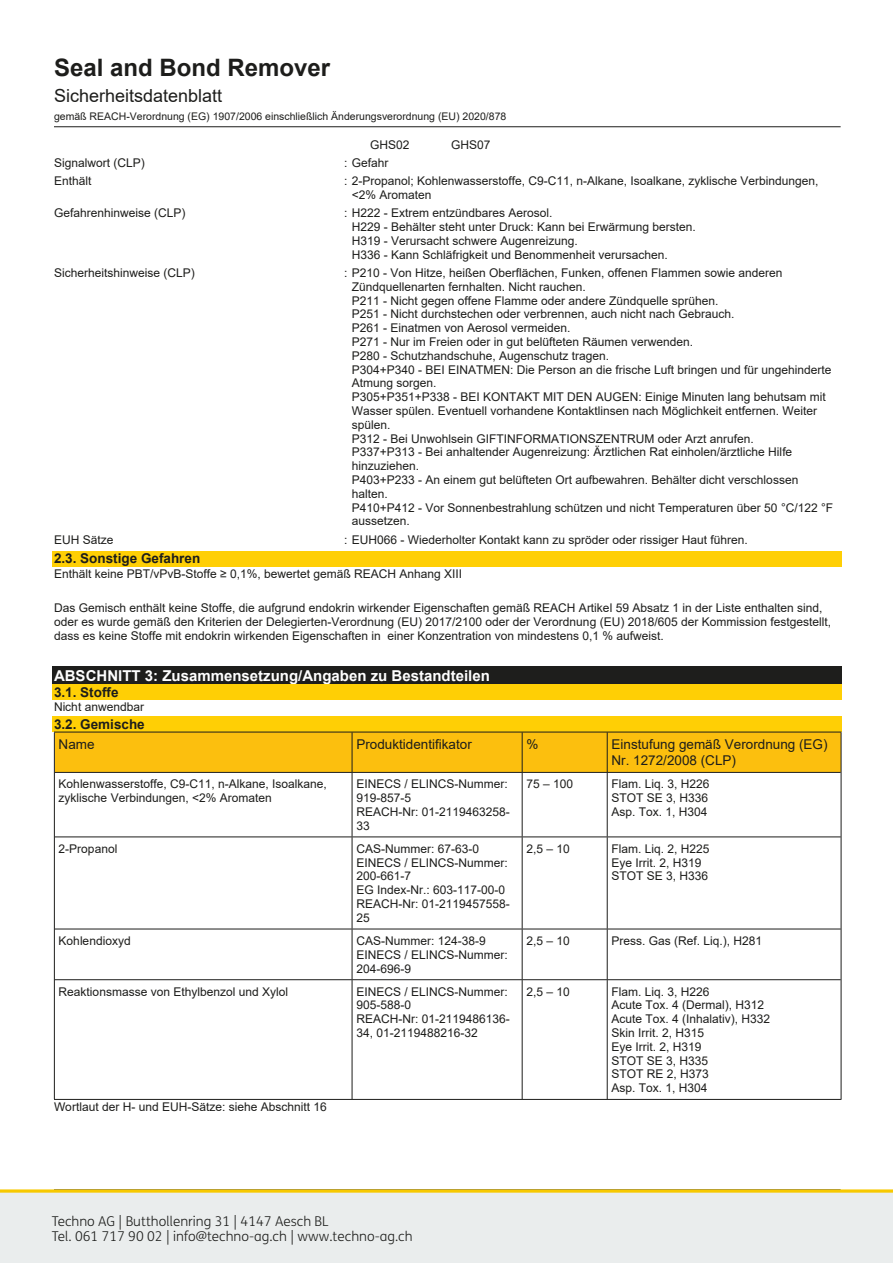
<style>
.page{position:relative;width:893px;height:1263px;background:#fff}
.page>*{position:absolute;margin:0;border:0;box-sizing:border-box;transform-origin:0 0}
.t1{font:700 24px "Arial";color:#1d1d1b}
.t2{font:18px "Arial";color:#1d1d1b}
.t3{font:700 15px "Arial";color:#fff}
.t4{font:300 13.5px/15px "FS Me";color:#1e1f1d}
.t5{font:13.5px/15.6px "Arial";color:#1d1d1b}
.t6{font:700 13.5px "Arial";color:#1d1d1b}
.t7{font:12px/13.8px "Arial";color:#1d1d1b}
.t8{font:10.5px "Arial";color:#1d1d1b}
.s1{color:#1e1e1c}
</style>
<div class="page">
<hr style="left:54px;top:126px;width:787px;height:1px;background:#1d1d1b">
<div style="left:52px;top:551px;width:789px;height:15px;background:#ffcf05"></div>
<div style="left:52px;top:667px;width:789px;height:17px;background:#1e1e1c"></div>
<div style="left:52px;top:684px;width:789px;height:16px;background:#ffcf05"></div>
<div style="left:52px;top:716px;width:789px;height:16px;background:#ffcf05"></div>
<div style="left:55px;top:732px;width:297px;height:40px;background:#fcbf0e"></div>
<div style="left:352px;top:732px;width:170px;height:40px;background:#fcbf0e"></div>
<div style="left:523px;top:732px;width:84px;height:40px;background:#fcbf0e"></div>
<div style="left:608px;top:732px;width:233px;height:40px;background:#fcbf0e"></div>
<hr style="left:54px;top:732px;width:1px;height:367px;background:#1d1d1b">
<hr style="left:352px;top:732px;width:1px;height:40px;background:#1d1d1b">
<hr style="left:352px;top:773px;width:1px;height:63px;background:#1d1d1b">
<hr style="left:352px;top:837px;width:1px;height:92px;background:#1d1d1b">
<hr style="left:352px;top:929px;width:1px;height:50px;background:#1d1d1b">
<hr style="left:352px;top:980px;width:1px;height:119px;background:#1d1d1b">
<hr style="left:522px;top:732px;width:1px;height:40px;background:#1d1d1b">
<hr style="left:522px;top:773px;width:1px;height:63px;background:#1d1d1b">
<hr style="left:522px;top:837px;width:1px;height:92px;background:#1d1d1b">
<hr style="left:522px;top:929px;width:1px;height:50px;background:#1d1d1b">
<hr style="left:522px;top:980px;width:1px;height:119px;background:#1d1d1b">
<hr style="left:607px;top:732px;width:1px;height:40px;background:#1d1d1b">
<hr style="left:607px;top:773px;width:1px;height:63px;background:#1d1d1b">
<hr style="left:607px;top:837px;width:1px;height:92px;background:#1d1d1b">
<hr style="left:607px;top:929px;width:1px;height:50px;background:#1d1d1b">
<hr style="left:607px;top:980px;width:1px;height:119px;background:#1d1d1b">
<hr style="left:841px;top:732px;width:1px;height:367px;background:#1d1d1b">
<hr style="left:54px;top:732px;width:787px;height:1px;background:#1d1d1b">
<hr style="left:55px;top:772px;width:786px;height:1px;background:#1d1d1b">
<hr style="left:55px;top:836px;width:786px;height:1px;background:#1d1d1b">
<hr style="left:55px;top:929px;width:786px;height:1px;background:#1d1d1b">
<hr style="left:55px;top:979px;width:786px;height:1px;background:#1d1d1b">
<hr style="left:54px;top:1099px;width:787px;height:1px;background:#1d1d1b">
<div style="left:0;top:1189px;width:893px;height:74px;background:#eaeded"></div>
<h1 class="t1" style="left:54px;top:50px;width:278px">Seal and Bond Remover</h1>
<h2 class="t2" style="left:54px;top:83px;width:170px">Sicherheitsdatenblatt</h2>
<p class="t8" style="left:54px;top:109px;width:454px">gemäß REACH-Verordnung (EG) 1907/2006 einschließlich Änderungsverordnung (EU) 2020/878</p>
<p class="t7" style="left:370px;top:137px;width:41px">GHS02</p>
<p class="t7" style="left:451px;top:137px;width:41px">GHS07</p>
<p class="t7" style="left:54px;top:156px;width:92px">Signalwort (CLP)</p>
<p class="t7" style="left:344px;top:156px;width:46px">: Gefahr</p>
<p class="t7" style="left:54px;top:174px;width:39px">Enthält</p>
<p class="t7" style="left:352px;top:174px;width:468px;text-indent:-8px">: 2-Propanol; Kohlenwasserstoffe, C9-C11, n-Alkane, Isoalkane, zyklische Verbindungen, &lt;2% Aromaten</p>
<p class="t7" style="left:54px;top:206px;width:133px">Gefahrenhinweise (CLP)</p>
<p class="t7" style="left:352px;top:206px;width:346px;text-indent:-8px">: H222 - Extrem entzündbares Aerosol.<br>H229 - Behälter steht unter Druck: Kann bei Erwärmung bersten.<br>H319 - Verursacht schwere Augenreizung.<br>H336 - Kann Schläfrigkeit und Benommenheit verursachen.</p>
<p class="t7" style="left:54px;top:266px;width:142px">Sicherheitshinweise (CLP)</p>
<p class="t7" style="left:352px;top:266px;width:483px;text-indent:-8px">: P210 - Von Hitze, heißen Oberflächen, Funken, offenen Flammen sowie anderen Zündquellenarten fernhalten. Nicht rauchen.<br>P211 - Nicht gegen offene Flamme oder andere Zündquelle sprühen.<br>P251 - Nicht durchstechen oder verbrennen, auch nicht nach Gebrauch.<br>P261 - Einatmen von Aerosol vermeiden.<br>P271 - Nur im Freien oder in gut belüfteten Räumen verwenden.<br>P280 - Schutzhandschuhe, Augenschutz tragen.<br>P304+P340 - BEI EINATMEN: Die Person an die frische Luft bringen und für ungehinderte Atmung sorgen.<br>P305+P351+P338 - BEI KONTAKT MIT DEN AUGEN: Einige Minuten lang behutsam mit Wasser spülen. Eventuell vorhandene Kontaktlinsen nach Möglichkeit entfernen. Weiter spülen.<br>P312 - Bei Unwohlsein GIFTINFORMATIONSZENTRUM oder Arzt anrufen.<br>P337+P313 - Bei anhaltender Augenreizung: Ärztlichen Rat einholen/ärztliche Hilfe hinzuziehen.<br>P403+P233 - An einem gut belüfteten Ort aufbewahren. Behälter dicht verschlossen halten.<br>P410+P412 - Vor Sonnenbestrahlung schützen und nicht Temperaturen über 50 °C/122 °F aussetzen.</p>
<p class="t7" style="left:54px;top:533px;width:61px">EUH Sätze</p>
<p class="t7" style="left:344px;top:533px;width:405px">: EUH066 - Wiederholter Kontakt kann zu spröder oder rissiger Haut führen.</p>
<p class="t6" style="left:54px;top:549px;width:148px">2.3. Sonstige Gefahren</p>
<p class="t7" style="left:54px;top:566px;width:410px">Enthält keine PBT/vPvB-Stoffe ≥ 0,1%, bewertet gemäß REACH Anhang XIII</p>
<p class="t7" style="left:54px;top:601px;width:779px">Das Gemisch enthält keine Stoffe, die aufgrund endokrin wirkender Eigenschaften gemäß REACH Artikel 59 Absatz 1 in der Liste enthalten sind, oder es wurde gemäß den Kriterien der Delegierten-Verordnung (EU) 2017/2100 oder der Verordnung (EU) 2018/605 der Kommission festgestellt, dass es keine Stoffe mit endokrin wirkenden Eigenschaften in einer Konzentration von mindestens 0,1 % aufweist.</p>
<p class="t3" style="left:54px;top:665px;width:437px">ABSCHNITT 3: Zusammensetzung/Angaben zu Bestandteilen</p>
<p class="t6" style="left:54px;top:682px;width:66px">3.1. Stoffe</p>
<p class="t7" style="left:54px;top:700px;width:92px">Nicht anwendbar</p>
<p class="t6" style="left:54px;top:714px;width:92px">3.2. Gemische</p>
<p class="t5" style="left:59px;top:737px;width:38px">Name</p>
<p class="t5" style="left:356px;top:737px;width:117px">Produktidentifikator</p>
<p class="t5" style="left:526px;top:737px;width:14px">%</p>
<p class="t5" style="left:611px;top:737px;width:218px">Einstufung gemäß Verordnung (EG)<br>Nr. 1272/2008 (CLP)</p>
<p class="t7" style="left:59px;top:777px;width:270px">Kohlenwasserstoffe, C9-C11, n-Alkane, Isoalkane, zyklische Verbindungen, &lt;2% Aromaten</p>
<p class="t7" style="left:356px;top:777px;width:155px">EINECS / ELINCS-Nummer:<br>919-857-5<br>REACH-Nr: 01-2119463258-<br>33</p>
<p class="t7" style="left:526px;top:777px;width:48px">75 – 100</p>
<p class="t7" style="left:611px;top:777px;width:100px;text-align:justify">Flam. Liq. 3, H226<br>STOT SE 3, H336<br>Asp. Tox. 1, H304</p>
<p class="t7" style="left:59px;top:842px;width:60px">2-Propanol</p>
<p class="t7" style="left:356px;top:842px;width:155px">CAS-Nummer: 67-63-0<br>EINECS / ELINCS-Nummer:<br>200-661-7<br>EG Index-Nr.: 603-117-00-0<br>REACH-Nr: 01-2119457558-<br>25</p>
<p class="t7" style="left:526px;top:842px;width:45px">2,5 – 10</p>
<p class="t7" style="left:611px;top:842px;width:100px">Flam. Liq. 2, H225<br>Eye Irrit. 2, H319<br>STOT SE 3, H336</p>
<p class="t7" style="left:59px;top:934px;width:74px">Kohlendioxyd</p>
<p class="t7" style="left:356px;top:934px;width:153px">CAS-Nummer: 124-38-9<br>EINECS / ELINCS-Nummer:<br>204-696-9</p>
<p class="t7" style="left:526px;top:934px;width:45px">2,5 – 10</p>
<p class="t7" style="left:611px;top:934px;width:152px">Press. Gas (Ref. Liq.), H281</p>
<p class="t7" style="left:59px;top:984px;width:231px">Reaktionsmasse von Ethylbenzol und Xylol</p>
<p class="t7" style="left:356px;top:984px;width:155px">EINECS / ELINCS-Nummer:<br>905-588-0<br>REACH-Nr: 01-2119486136-<br>34, 01-2119488216-32</p>
<p class="t7" style="left:526px;top:984px;width:45px">2,5 – 10</p>
<p class="t7" style="left:611px;top:984px;width:160px">Flam. Liq. 3, H226<br>Acute Tox. 4 (Dermal), H312<br>Acute Tox. 4 (Inhalativ), H332<br>Skin Irrit. 2, H315<br>Eye Irrit. 2, H319<br>STOT SE 3, H335<br>STOT RE 2, H373<br>Asp. Tox. 1, H304</p>
<p class="t7" style="left:54px;top:1100px;width:274px">Wortlaut der H- und EUH-Sätze: siehe Abschnitt 16</p>
<p class="t4" style="left:52px;top:1213px;width:362px">Techno AG | Butthollenring 31 | 4147 Aesch BL<br>Tel. 061 717 90 02 | <span class="s1">info@techno-ag.ch |</span> www.techno-ag.ch</p>
</div>
